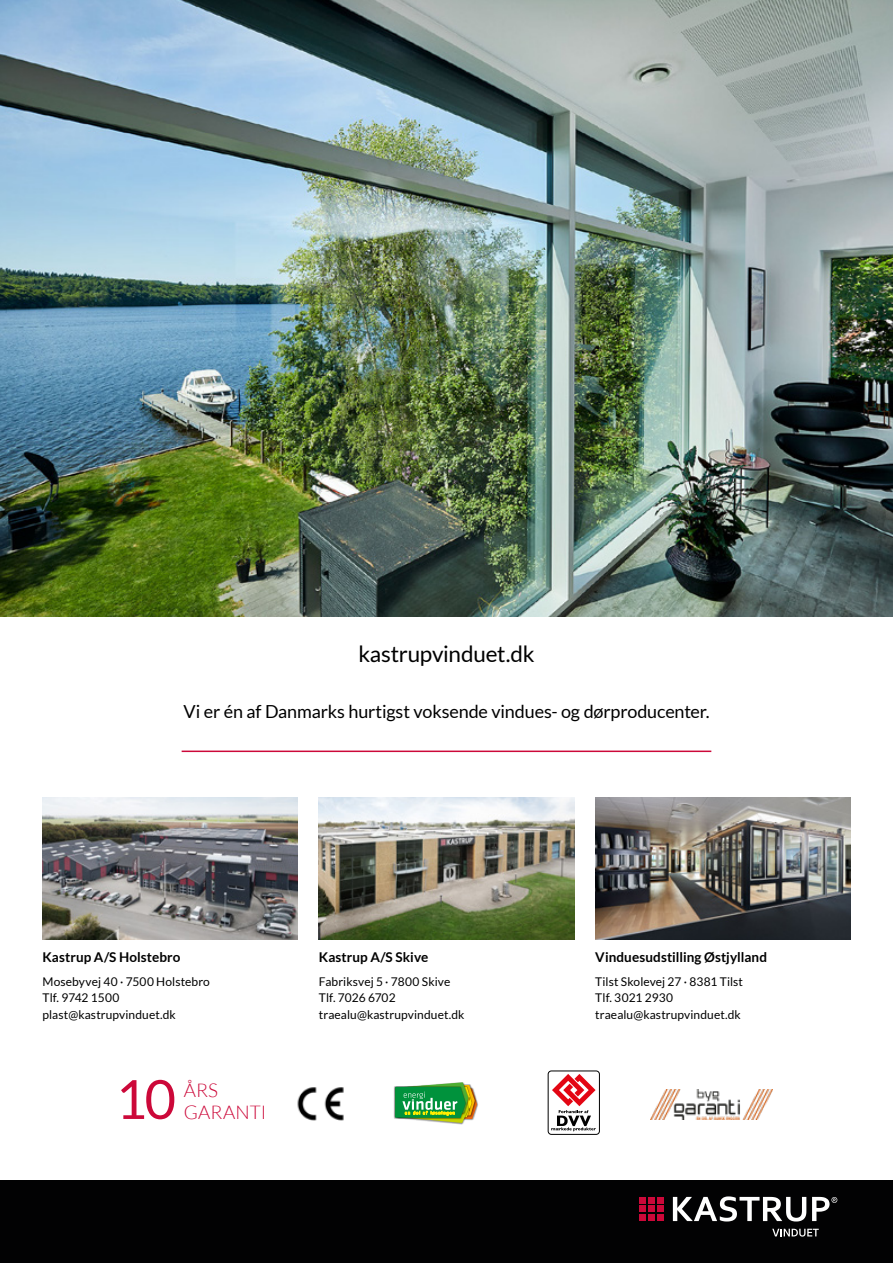
<style>
.page{position:relative;width:893px;height:1263px;background:#fff}
.page>*{position:absolute;margin:0;border:0;box-sizing:border-box;transform-origin:0 0}
.t1{font:54px "Lato";color:#cc0839}
.t2{font:22.5px "Lato";letter-spacing:-.015em;color:#000}
.t3{font:300 18.9px/22.8px "Lato";color:#cc0839}
.t4{font:18px "Lato";letter-spacing:-.01em;color:#000}
.t5{font:700 13.5px "Lato";letter-spacing:.005em;color:#000}
.t6{font:12px/16.5px "Lato";letter-spacing:.005em;color:#000}
</style>
<div class="page">
<img style="left:0;top:0;width:893px;height:617px">
<hr style="left:182px;top:750px;width:529px;height:2px;background:#cc0839">
<div style="left:0;top:1180px;width:893px;height:83px;background:#020203"></div>
<svg style="left:673px;top:1196px;width:133px;height:25px"></svg>
<svg style="left:812px;top:1197px;width:25px;height:24px"></svg>
<div style="left:657px;top:1197px;width:7px;height:6px;background:#cc0839"></div>
<div style="left:657px;top:1206px;width:7px;height:6px;background:#cc0839"></div>
<div style="left:657px;top:1214px;width:7px;height:7px;background:#cc0839"></div>
<div style="left:648px;top:1197px;width:7px;height:6px;background:#cc0839"></div>
<div style="left:648px;top:1206px;width:7px;height:6px;background:#cc0839"></div>
<div style="left:648px;top:1214px;width:7px;height:7px;background:#cc0839"></div>
<div style="left:639px;top:1197px;width:7px;height:6px;background:#cc0839"></div>
<div style="left:639px;top:1206px;width:7px;height:6px;background:#cc0839"></div>
<div style="left:639px;top:1214px;width:7px;height:7px;background:#cc0839"></div>
<svg style="left:772px;top:1229px;width:47px;height:7px"></svg>
<img style="left:43px;top:797px;width:255px;height:142px">
<img style="left:319px;top:797px;width:255px;height:142px">
<img style="left:595px;top:797px;width:255px;height:142px">
<img style="left:448px;top:1123px;width:16px;height:1px">
<svg style="left:395px;top:1082px;width:82px;height:41px"></svg>
<div style="left:548px;top:1071px;width:52px;height:63px;border:1px solid #000;border-radius:3px"></div>
<svg style="left:551px;top:1074px;width:45px;height:57px"></svg>
<img style="left:297px;top:1087px;width:47px;height:34px">
<img style="left:651px;top:1090px;width:121px;height:29px">
<h2 class="t2" style="left:358px;top:642px;width:178px">kastrupvinduet.dk</h2>
<h3 class="t4" style="left:183px;top:702px;width:527px">Vi er én af Danmarks hurtigst voksende vindues- og dørproducenter.</h3>
<p class="t5" style="left:43px;top:949px;width:139px">Kastrup A/S Holstebro</p>
<p class="t6" style="left:43px;top:973px;width:169px">Mosebyvej 40 · 7500 Holstebro<br>Tlf. 9742 1500 plast@kastrupvinduet.dk</p>
<h1 class="t1" style="left:116px;top:1069px;width:62px">10</h1>
<h3 class="t3" style="left:184px;top:1078px;width:84px">ÅRS<br>GARANTI</h3>
<p class="t5" style="left:319px;top:949px;width:111px">Kastrup A/S Skive</p>
<p class="t6" style="left:319px;top:973px;width:147px">Fabriksvej 5 · 7800 Skive<br>Tlf. 7026 6702 traealu@kastrupvinduet.dk</p>
<p class="t5" style="left:595px;top:949px;width:173px">Vinduesudstilling Østjylland</p>
<p class="t6" style="left:595px;top:973px;width:149px">Tilst Skolevej 27 · 8381 Tilst<br>Tlf. 3021 2930 traealu@kastrupvinduet.dk</p>
</div>
